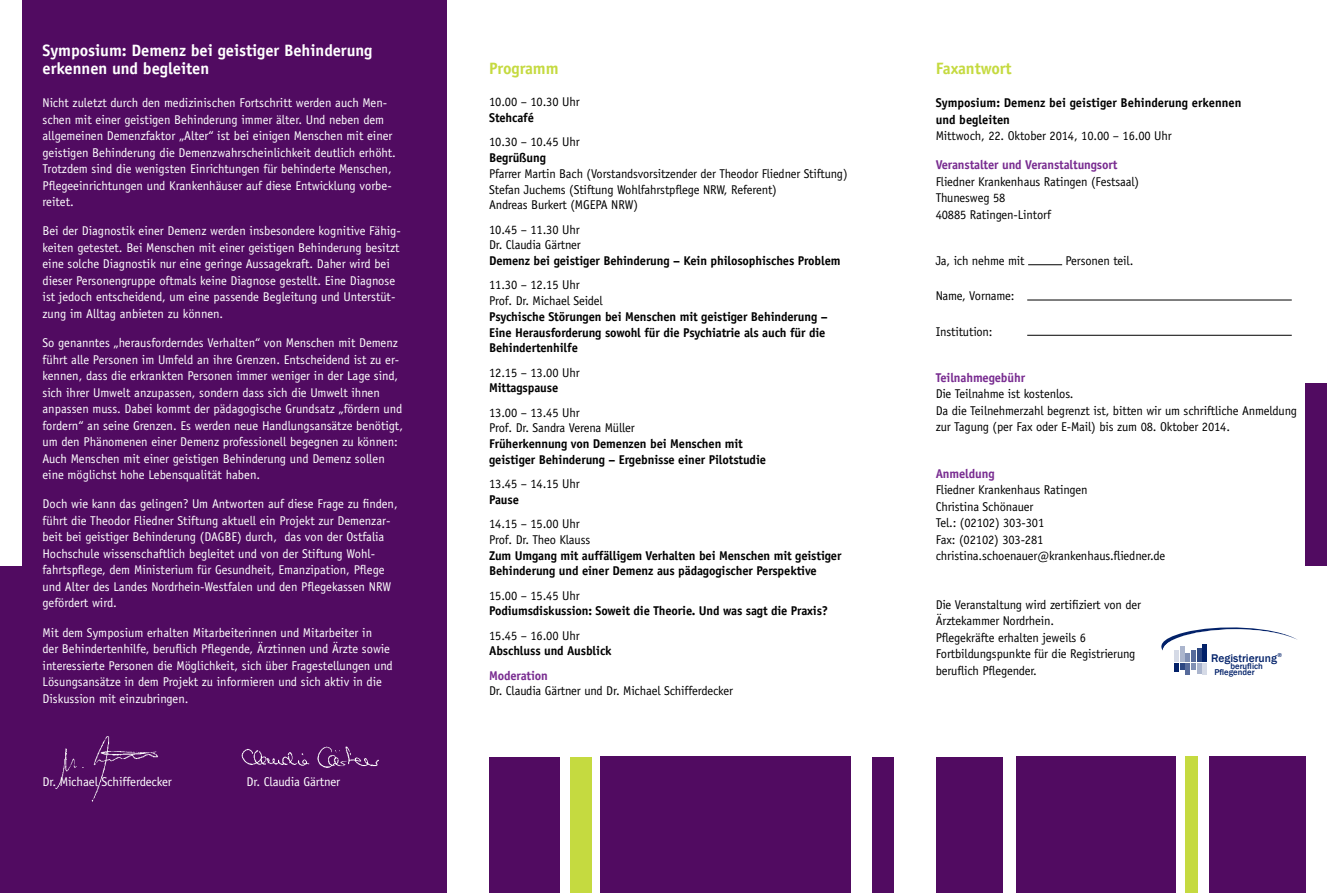
<style>
.page{position:relative;width:1327px;height:893px;background:#fff}
.page>*{position:absolute;margin:0;border:0;box-sizing:border-box;transform-origin:0 0}
.t1{font:700 16.5px/18px "Officina Sans";letter-spacing:-.005em;color:#fff}
.t2{font:700 16.5px "Officina Sans";letter-spacing:-.005em;color:#c5da40}
.t3{font:12.75px/16.5px "Officina Sans";color:#fff}
.t4{font:12.75px/16.5px "Officina Sans";letter-spacing:-.01em;color:#000}
.t5{font:700 12.75px/15.8px "Officina Sans";letter-spacing:-.01em;color:#000}
.t6{font:700 12.75px "Officina Sans";letter-spacing:-.01em;color:#782b90}
.t7{font:12.75px "Officina Sans";letter-spacing:-.03em;color:#000}
.t8{font:500 11.55px "Franklin Gothic";color:#022169}
.t9{font:500 8.7px/6.4px "Franklin Gothic";color:#022169}
</style>
<div class="page">
<div style="left:0;top:0;width:446px;height:893px;background:#510b61"></div>
<div style="left:0;top:0;width:21px;height:566px;background:#fff"></div>
<div style="left:935px;top:757px;width:67px;height:136px;background:#510b61"></div>
<div style="left:872px;top:757px;width:21px;height:136px;background:#510b61"></div>
<div style="left:600px;top:757px;width:250px;height:136px;background:#510b61"></div>
<div style="left:1209px;top:757px;width:96px;height:136px;background:#510b61"></div>
<div style="left:1185px;top:757px;width:13px;height:136px;background:#c5da40"></div>
<div style="left:1016px;top:757px;width:160px;height:136px;background:#510b61"></div>
<div style="left:489px;top:757px;width:71px;height:136px;background:#510b61"></div>
<div style="left:570px;top:757px;width:21px;height:136px;background:#c5da40"></div>
<div style="left:1305px;top:383px;width:22px;height:183px;background:#510b61"></div>
<hr style="left:1028px;top:264px;width:34px;height:1px;background:#000">
<hr style="left:1027px;top:300px;width:264px;height:1px;background:#000">
<hr style="left:1027px;top:335px;width:264px;height:1px;background:#000">
<div style="left:1202px;top:663px;width:5px;height:12px;background:#d5dae6"></div>
<div style="left:1185px;top:663px;width:5px;height:11px;background:#576b9b"></div>
<svg style="left:1161px;top:627px;width:136px;height:45px"></svg>
<img style="left:241px;top:746px;width:138px;height:22px">
<img style="left:55px;top:736px;width:103px;height:66px">
<p class="t1" style="left:43px;top:41px;width:331px">Symposium: Demenz bei geistiger Behinderung erkennen und begleiten</p>
<p class="t3" style="left:43px;top:94px;width:355px">Nicht zuletzt durch den medizinischen Fortschritt werden auch Men&shy;schen mit einer geistigen Behinderung immer älter. Und neben dem allgemeinen Demenzfaktor „Alter“ ist bei einigen Menschen mit einer geistigen Behinderung die Demenzwahrscheinlichkeit deutlich erhöht.<br>Trotzdem sind die wenigsten Einrichtungen für behinderte Menschen, Pflegeeinrichtungen und Krankenhäuser auf diese Entwicklung vorbe&shy;reitet.</p>
<p class="t3" style="left:43px;top:223px;width:360px">Bei der Diagnostik einer Demenz werden insbesondere kognitive Fähig&shy;keiten getestet. Bei Menschen mit einer geistigen Behinderung besitzt eine solche Diagnostik nur eine geringe Aussagekraft. Daher wird bei dieser Personengruppe oftmals keine Diagnose gestellt. Eine Diagnose ist jedoch entscheidend, um eine passende Begleitung und Unterstüt&shy;zung im Alltag anbieten zu können.</p>
<p class="t3" style="left:43px;top:334px;width:362px">So genanntes „herausforderndes Verhalten“ von Menschen mit Demenz führt alle Personen im Umfeld an ihre Grenzen. Entscheidend ist zu er&shy;kennen, dass die erkrankten Personen immer weniger in der Lage sind, sich ihrer Umwelt anzupassen, sondern dass sich die Umwelt ihnen anpassen muss. Dabei kommt der pädagogische Grundsatz „fördern und fordern“ an seine Grenzen. Es werden neue Handlungsansätze benötigt, um den Phänomenen einer Demenz professionell begegnen zu können:<br>Auch Menschen mit einer geistigen Behinderung und Demenz sollen eine möglichst hohe Lebensqualität haben.</p>
<p class="t3" style="left:43px;top:496px;width:357px">Doch wie kann das gelingen? Um Antworten auf diese Frage zu finden, führt die Theodor Fliedner Stiftung aktuell ein Projekt zur Demenzar&shy;beit bei geistiger Behinderung (DAGBE) durch, das von der Ostfalia Hochschule wissenschaftlich begleitet und von der Stiftung Wohl&shy;fahrtspflege, dem Ministerium für Gesundheit, Emanzipation, Pflege und Alter des Landes Nordrhein-Westfalen und den Pflegekassen NRW gefördert wird.</p>
<p class="t3" style="left:43px;top:624px;width:352px">Mit dem Symposium erhalten Mitarbeiterinnen und Mitarbeiter in<br>der Behindertenhilfe, beruflich Pflegende, Ärztinnen und Ärzte sowie interessierte Personen die Möglichkeit, sich über Fragestellungen und Lösungsansätze in dem Projekt zu informieren und sich aktiv in die Diskussion mit einzubringen.</p>
<p class="t3" style="left:43px;top:774px;width:131px">Dr. Michael Schifferdecker</p>
<p class="t3" style="left:247px;top:774px;width:95px">Dr. Claudia Gärtner</p>
<p class="t2" style="left:489px;top:58px;width:71px">Programm</p>
<p class="t4" style="left:489px;top:94px;width:92px">10.00 – 10.30 Uhr</p>
<p class="t5" style="left:489px;top:110px;width:46px">Stehcafé</p>
<p class="t4" style="left:489px;top:134px;width:92px">10.30 – 10.45 Uhr</p>
<p class="t5" style="left:489px;top:150px;width:58px">Begrüßung</p>
<p class="t4" style="left:489px;top:166px;width:360px;line-height:15.8px">Pfarrer Martin Bach (Vorstandsvorsitzender der Theodor Fliedner Stiftung)<br>Stefan Juchems (Stiftung Wohlfahrstpflege NRW, Referent)<br>Andreas Burkert (MGEPA NRW)</p>
<p class="t4" style="left:489px;top:221px;width:93px;line-height:15.8px">10.45 – 11.30 Uhr<br>Dr. Claudia Gärtner</p>
<p class="t5" style="left:489px;top:253px;width:353px">Demenz bei geistiger Behinderung – Kein philosophisches Problem</p>
<p class="t4" style="left:489px;top:277px;width:115px;line-height:15.8px">11.30 – 12.15 Uhr<br>Prof. Dr. Michael Seidel</p>
<p class="t5" style="left:489px;top:308px;width:340px">Psychische Störungen bei Menschen mit geistiger Behinderung –<br>Eine Herausforderung sowohl für die Psychiatrie als auch für die<br>Behindertenhilfe</p>
<p class="t4" style="left:489px;top:364px;width:92px">12.15 – 13.00 Uhr</p>
<p class="t5" style="left:489px;top:380px;width:71px">Mittagspause</p>
<p class="t4" style="left:489px;top:404px;width:147px;line-height:15.8px">13.00 – 13.45 Uhr<br>Prof. Dr. Sandra Verena Müller</p>
<p class="t5" style="left:489px;top:436px;width:278px">Früherkennung von Demenzen bei Menschen mit geistiger Behinderung – Ergebnisse einer Pilotstudie</p>
<p class="t4" style="left:489px;top:476px;width:92px">13.45 – 14.15 Uhr</p>
<p class="t5" style="left:489px;top:492px;width:31px">Pause</p>
<p class="t4" style="left:489px;top:516px;width:103px;line-height:15.8px">14.15 – 15.00 Uhr<br>Prof. Dr. Theo Klauss</p>
<p class="t5" style="left:489px;top:547px;width:354px">Zum Umgang mit auffälligem Verhalten bei Menschen mit geistiger<br>Behinderung und einer Demenz aus pädagogischer Perspektive</p>
<p class="t4" style="left:489px;top:587px;width:92px">15.00 – 15.45 Uhr</p>
<p class="t5" style="left:489px;top:603px;width:340px">Podiumsdiskussion: Soweit die Theorie. Und was sagt die Praxis?</p>
<p class="t4" style="left:489px;top:627px;width:92px">15.45 – 16.00 Uhr</p>
<p class="t5" style="left:489px;top:643px;width:124px">Abschluss und Ausblick</p>
<p class="t6" style="left:489px;top:667px;width:60px">Moderation</p>
<p class="t4" style="left:489px;top:683px;width:245px">Dr. Claudia Gärtner und Dr. Michael Schifferdecker</p>
<p class="t2" style="left:935px;top:58px;width:77px">Faxantwort</p>
<p class="t5" style="left:935px;top:94px;width:307px;line-height:16.5px">Symposium: Demenz bei geistiger Behinderung erkennen und begleiten</p>
<p class="t4" style="left:935px;top:128px;width:238px">Mittwoch, 22. Oktober 2014, 10.00 – 16.00 Uhr</p>
<p class="t6" style="left:935px;top:157px;width:183px">Veranstalter und Veranstaltungsort</p>
<p class="t4" style="left:935px;top:173px;width:205px">Fliedner Krankenhaus Ratingen (Festsaal)<br>Thunesweg 58<br>40885 Ratingen-Lintorf</p>
<p class="t4" style="left:935px;top:253px;width:90px">Ja, ich nehme mit</p>
<p class="t4" style="left:1065px;top:253px;width:69px">Personen teil.</p>
<p class="t7" style="left:935px;top:289px;width:80px">Name, Vorname:</p>
<p class="t4" style="left:935px;top:323px;width:58px">Institution:</p>
<p class="t6" style="left:935px;top:370px;width:91px">Teilnahmegebühr</p>
<p class="t4" style="left:935px;top:386px;width:363px">Die Teilnahme ist kostenlos.<br>Da die Teilnehmerzahl begrenzt ist, bitten wir um schriftliche Anmeldung zur Tagung (per Fax oder E-Mail) bis zum 08. Oktober 2014.</p>
<p class="t6" style="left:935px;top:465px;width:60px">Anmeldung</p>
<p class="t4" style="left:935px;top:482px;width:231px">Fliedner Krankenhaus Ratingen<br>Christina Schönauer<br>Tel.: (02102) 303-301<br>Fax: (02102) 303-281 christina.schoenauer@krankenhaus.fliedner.de</p>
<p class="t4" style="left:935px;top:596px;width:207px">Die Veranstaltung wird zertifiziert von der Ärztekammer Nordrhein.<br>Pflegekräfte erhalten jeweils 6<br>Fortbildungspunkte für die Registrierung beruflich Pflegender.</p>
<p class="t8" style="left:1211px;top:651px;width:73px">Registrierung<sup>®</sup></p>
<p class="t9" style="left:1214px;top:662px;width:50px;text-indent:16px">beruflich<br>Pflegender</p>
</div>
